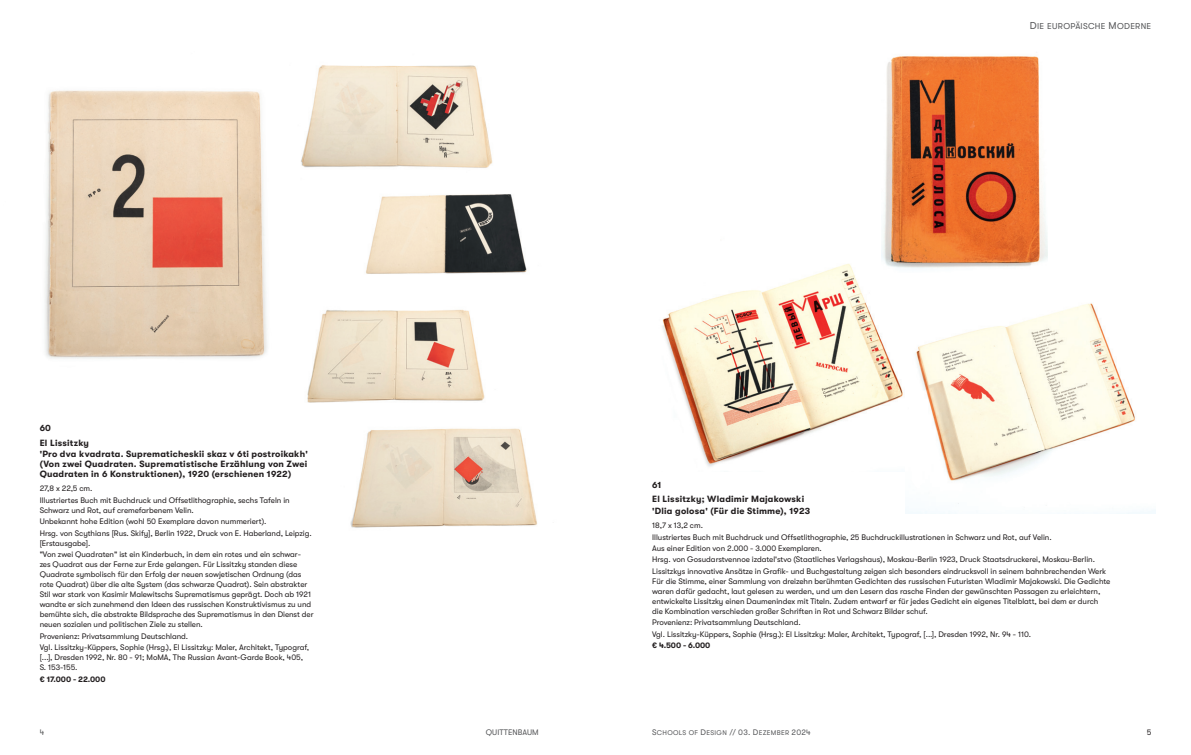
<style>
.page{position:relative;width:1191px;height:755px;background:#fff}
.page>*{position:absolute;margin:0;border:0;box-sizing:border-box;transform-origin:0 0}
.t1{font:700 9px/14.3px "GT Walsheim";letter-spacing:.025em;color:#231f20}
.t2{font:8.5px "GT Walsheim Regular SC850";letter-spacing:.035em;color:#57585a}
.t3{font:8px/11.4px "GT Walsheim";letter-spacing:-.005em;color:#231f20}
.t4{font:700 8px "GT Walsheim";letter-spacing:-.005em;color:#231f20}
.t5{font:8px "GT Walsheim";letter-spacing:.005em;color:#57585a}
.t6{font:8px "GT Walsheim Regular SC850";color:#231f20}
.t7{font:6.8px "GT Walsheim Regular SC850";letter-spacing:.045em;color:#57585a}
.s1{font-size:10px}
.s2{font-size:8px}
.s3{font-family:"GT Walsheim";font-size:8px}
</style>
<div class="page">
<img style="left:662px;top:264px;width:241px;height:203px">
<img style="left:905px;top:303px;width:250px;height:210px">
<img style="left:881px;top:56px;width:166px;height:216px">
<img style="left:45px;top:90px;width:222px;height:269px">
<img style="left:301px;top:65px;width:192px;height:103px">
<img style="left:350px;top:428px;width:188px;height:100px">
<img style="left:307px;top:309px;width:178px;height:94px">
<img style="left:366px;top:194px;width:161px;height:80px">
<p class="t1" style="left:40px;top:421px;width:51px">60<br>El Lissitzky</p>
<p class="t1" style="left:40px;top:448px;width:270px;line-height:10px;text-align:justify">'Pro dva kvadrata. Suprematicheskii skaz v 6ti postroikakh' (Von zwei Quadraten. Suprematistische Erzählung von Zwei Quadraten in 6 Konstruktionen), 1920 (erschienen 1922)</p>
<p class="t3" style="left:40px;top:482px;width:251px">27,8 x 22,5 cm.<br>Illustriertes Buch mit Buchdruck und Offsetlithographie, sechs Tafeln in</p>
<p class="t3" style="left:40px;top:504px;width:274px">Schwarz und Rot, auf cremefarbenem Velin.<br>Unbekannt hohe Edition (wohl 50 Exemplare davon nummeriert).<br>Hrsg. von Scythians [Rus. Skify], Berlin 1922, Druck von E. Haberland, Leipzig.</p>
<p class="t3" style="left:40px;top:537px;width:263px">[Erstausgabe].<br>"Von zwei Quadraten" ist ein Kinderbuch, in dem ein rotes und ein schwar-</p>
<p class="t3" style="left:40px;top:559px;width:275px;line-height:10px">zes Quadrat aus der Ferne zur Erde gelangen. Für Lissitzky standen diese Quadrate symbolisch für den Erfolg der neuen sowjetischen Ordnung (das rote Quadrat) über die alte System (das schwarze Quadrat). Sein abstrakter Stil war stark von Kasimir Malewitschs Suprematismus geprägt. Doch ab 1921 wandte er sich zunehmend den Ideen des russischen Konstruktivismus zu und bemühte sich, die abstrakte Bildsprache des Suprematismus in den Dienst der neuen sozialen und politischen Ziele zu stellen.</p>
<p class="t3" style="left:40px;top:629px;width:271px">Provenienz: Privatsammlung Deutschland.<br>Vgl. Lissitzky-Küppers, Sophie (Hrsg.), El Lissitzky: Maler, Architekt, Typograf,</p>
<p class="t3" style="left:40px;top:652px;width:265px;line-height:10px">[...], Dresden 1992, Nr. 80 - 91; MoMA, The Russian Avant-Garde Book, 405,<br>S. 153-155.</p>
<p class="t4" style="left:40px;top:673px;width:67px">€ 17.000 - 22.000</p>
<p class="t2" style="left:1029px;top:21px;width:123px"><span class="s1">D</span>IE EUROPÄISCHE <span class="s1">M</span>ODERNE</p>
<p class="t1" style="left:652px;top:477px;width:153px">61<br>El Lissitzky; Wladimir Majakowski</p>
<p class="t1" style="left:652px;top:503px;width:160px">'Dlia golosa' (Für die Stimme), 1923</p>
<p class="t3" style="left:652px;top:519px;width:455px">18,7 x 13,2 cm.<br>Illustriertes Buch mit Buchdruck und Offsetlithographie, 25 Buchdruckillustrationen in Schwarz und Rot, auf Velin.<br>Aus einer Edition von 2.000 - 3.000 Exemplaren.<br>Hrsg. von Gosudarstvennoe izdatel'stvo (Staatliches Verlagshaus), Moskau-Berlin 1923, Druck Staatsdruckerei, Moskau-Berlin.<br>Lissitzkys innovative Ansätze in Grafik- und Buchgestaltung zeigen sich besonders eindrucksvoll in seinem bahnbrechenden Werk</p>
<p class="t3" style="left:652px;top:575px;width:459px;line-height:10px">Für die Stimme, einer Sammlung von dreizehn berühmten Gedichten des russischen Futuristen Wladimir Majakowski. Die Gedichte waren dafür gedacht, laut gelesen zu werden, und um den Lesern das rasche Finden der gewünschten Passagen zu erleichtern, entwickelte Lissitzky einen Daumenindex mit Titeln. Zudem entwarf er für jedes Gedicht ein eigenes Titelblatt, bei dem er durch die Kombination verschieden großer Schriften in Rot und Schwarz Bilder schuf.</p>
<p class="t3" style="left:652px;top:616px;width:380px">Provenienz: Privatsammlung Deutschland.<br>Vgl. Lissitzky-Küppers, Sophie (Hrsg.): El Lissitzky: Maler, Architekt, Typograf, [...], Dresden 1992, Nr. 94 - 110.</p>
<p class="t4" style="left:652px;top:640px;width:60px">€ 4.500 - 6.000</p>
<p class="t5" style="left:40px;top:727px;width:6px">4</p>
<p class="t5" style="left:486px;top:727px;width:54px">QUITTENBAUM</p>
<p class="t7" style="left:652px;top:728px;width:160px"><span class="s2">S</span>CHOOLS OF <span class="s2">D</span>ESIGN <span class="s2">//</span> <span class="s3">03.</span> <span class="s2">D</span>EZEMBER <span class="s3">2024</span></p>
<p class="t6" style="left:1146px;top:727px;width:6px">5</p>
</div>
